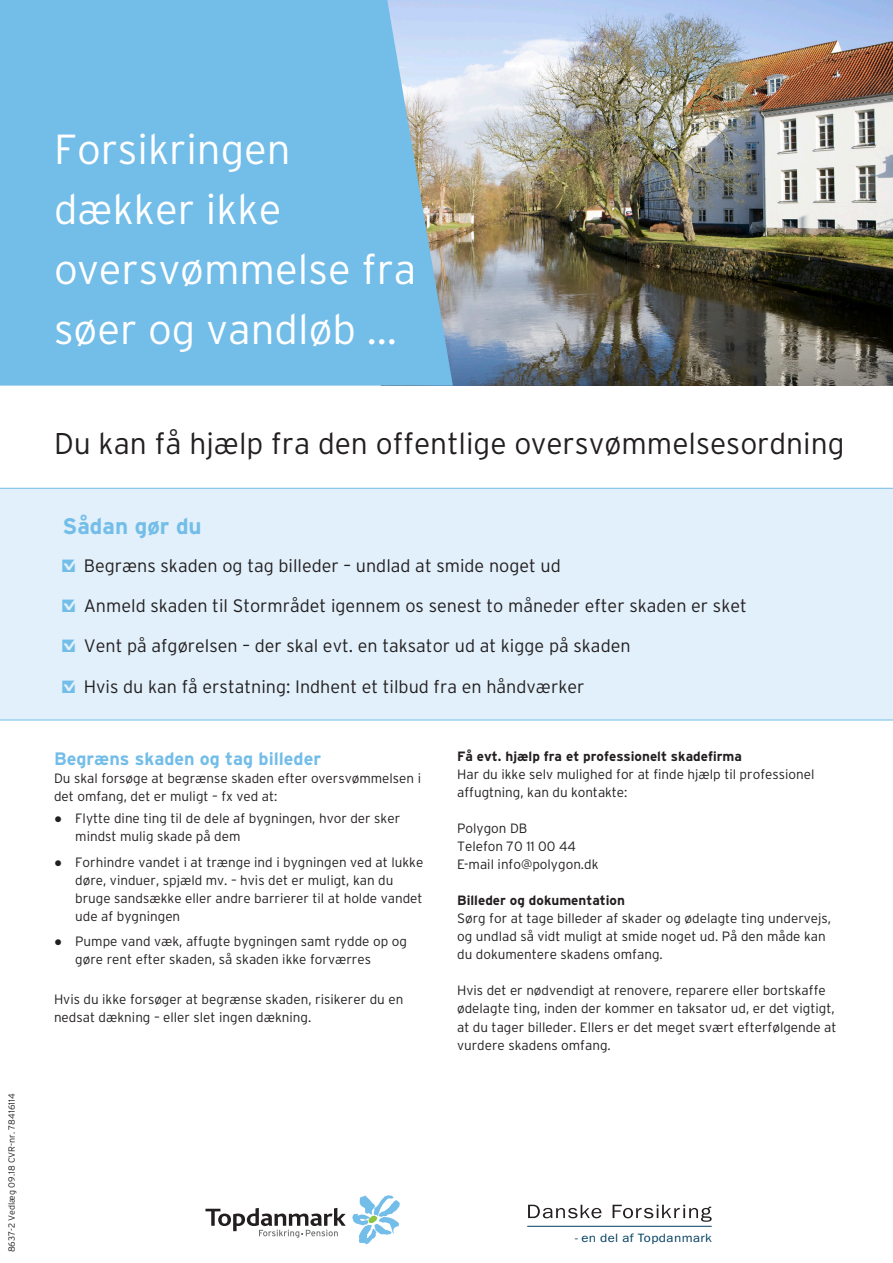
<style>
.page{position:relative;width:893px;height:1263px;background:#fff}
.page>*{position:absolute;margin:0;border:0;box-sizing:border-box;transform-origin:0 0}
.Overskrift_2{font:300 42px/60px "Interstate";color:#fff}
.Overskrift_1{font:300 30px "Interstate";color:#231f20}
.Mellemrubrik{font:700 22.5px "Interstate";color:#73bde9}
.t1{font:300 18px "TDK Interstate";color:#231f20}
.Mellemrubrik-2{font:700 18px "Interstate";color:#73bde9}
.Brødtekst{font:300 13.5px/18px "Interstate";color:#231f20}
.Brødtekst-2{font:700 13.5px "Interstate";color:#231f20}
.t2{font:12.45px "Franklin Gothic";letter-spacing:.025em;color:#003e60;scale:1.09 1}
.t3{font:300 9px "Interstate";color:#231f20}
.s1{font-family:"IF Hak";font-weight:400;font-size:13.5px;color:#73bde9}
.s2{font-family:"Arial Narrow";font-weight:400}
</style>
<div class="page">
<svg style="left:205px;top:1208px;width:141px;height:30px"></svg>
<svg style="left:352px;top:1195px;width:48px;height:49px"></svg>
<svg style="left:528px;top:1205px;width:73px;height:13px"></svg>
<svg style="left:613px;top:1205px;width:99px;height:17px"></svg>
<hr style="left:527px;top:1226px;width:185px;height:1px;background:#003e60">
<div style="left:0;top:488px;width:893px;height:232px;background:#e1f0fa"></div>
<img style="left:453px;top:0;width:440px;height:386px">
<svg style="left:0;top:0;width:453px;height:386px;background:#79bde6"></svg>
<p class="t3" style="left:6px;top:1252px;width:160px;rotate:-90deg">8637-2 Vedlæg 09.18 CVR-nr. 78416114</p>
<p class="Overskrift_2" style="left:54px;top:119px;width:364px">Forsikringen dækker ikke oversvømmelse fra søer og vandløb …</p>
<p class="Overskrift_1" style="left:54px;top:426px;width:792px">Du kan få hjælp fra den offentlige oversvømmelsesordning</p>
<p class="Mellemrubrik" style="left:63px;top:513px;width:141px">Sådan gør du</p>
<p class="t1" style="left:63px;top:555px;width:500px"><span class="s1">•</span> Begræns skaden og tag billeder – undlad at smide noget ud</p>
<p class="t1" style="left:63px;top:596px;width:686px"><span class="s1">•</span> Anmeld skaden til Stormrådet igennem os senest to måneder efter skaden er sket</p>
<p class="t1" style="left:63px;top:636px;width:570px"><span class="s1">•</span> Vent på afgørelsen – der skal evt. en taksator ud at kigge på skaden</p>
<p class="t1" style="left:63px;top:676px;width:523px"><span class="s1">•</span> Hvis du kan få erstatning: Indhent et tilbud fra en håndværker</p>
<p class="Mellemrubrik-2" style="left:54px;top:749px;width:269px">Begræns skaden og tag billeder</p>
<p class="Brødtekst" style="left:54px;top:769px;width:369px">Du skal forsøge at begrænse skaden efter oversvømmelsen i det omfang, det er muligt – fx ved at:</p>
<p class="Brødtekst" style="left:75px;top:809px;width:326px;text-indent:-21px"><span class="s2">●</span> Flytte dine ting til de dele af bygningen, hvor der sker mindst mulig skade på dem</p>
<p class="Brødtekst" style="left:75px;top:853px;width:350px;text-indent:-21px"><span class="s2">●</span> Forhindre vandet i at trænge ind i bygningen ved at lukke døre, vinduer, spjæld mv. – hvis det er muligt, kan du bruge sandsække eller andre barrierer til at holde vandet ude af bygningen</p>
<p class="Brødtekst" style="left:75px;top:932px;width:333px;text-indent:-21px"><span class="s2">●</span> Pumpe vand væk, affugte bygningen samt rydde op og gøre rent efter skaden, så skaden ikke forværres</p>
<p class="Brødtekst" style="left:54px;top:990px;width:351px">Hvis du ikke forsøger at begrænse skaden, risikerer du en nedsat dækning – eller slet ingen dækning.</p>
<p class="Brødtekst-2" style="left:457px;top:749px;width:286px">Få evt. hjælp fra et professionelt skadefirma</p>
<p class="Brødtekst" style="left:457px;top:766px;width:359px">Har du ikke selv mulighed for at finde hjælp til professionel affugtning, kan du kontakte:</p>
<p class="Brødtekst" style="left:457px;top:820px;width:72px">Polygon DB</p>
<p class="Brødtekst" style="left:457px;top:838px;width:120px">Telefon 70 11 00 44</p>
<p class="Brødtekst" style="left:457px;top:856px;width:143px">E-mail info@polygon.dk</p>
<p class="Brødtekst-2" style="left:457px;top:893px;width:169px">Billeder og dokumentation</p>
<p class="Brødtekst" style="left:457px;top:910px;width:376px">Sørg for at tage billeder af skader og ødelagte ting undervejs, og undlad så vidt muligt at smide noget ud. På den måde kan du dokumentere skadens omfang.</p>
<p class="Brødtekst" style="left:457px;top:982px;width:381px">Hvis det er nødvendigt at renovere, reparere eller bortskaffe ødelagte ting, inden der kommer en taksator ud, er det vigtigt, at du tager billeder. Ellers er det meget svært efterfølgende at vurdere skadens omfang.</p>
<p class="t2" style="left:575px;top:1230px;width:127px">- en del af Topdanmark</p>
</div>
